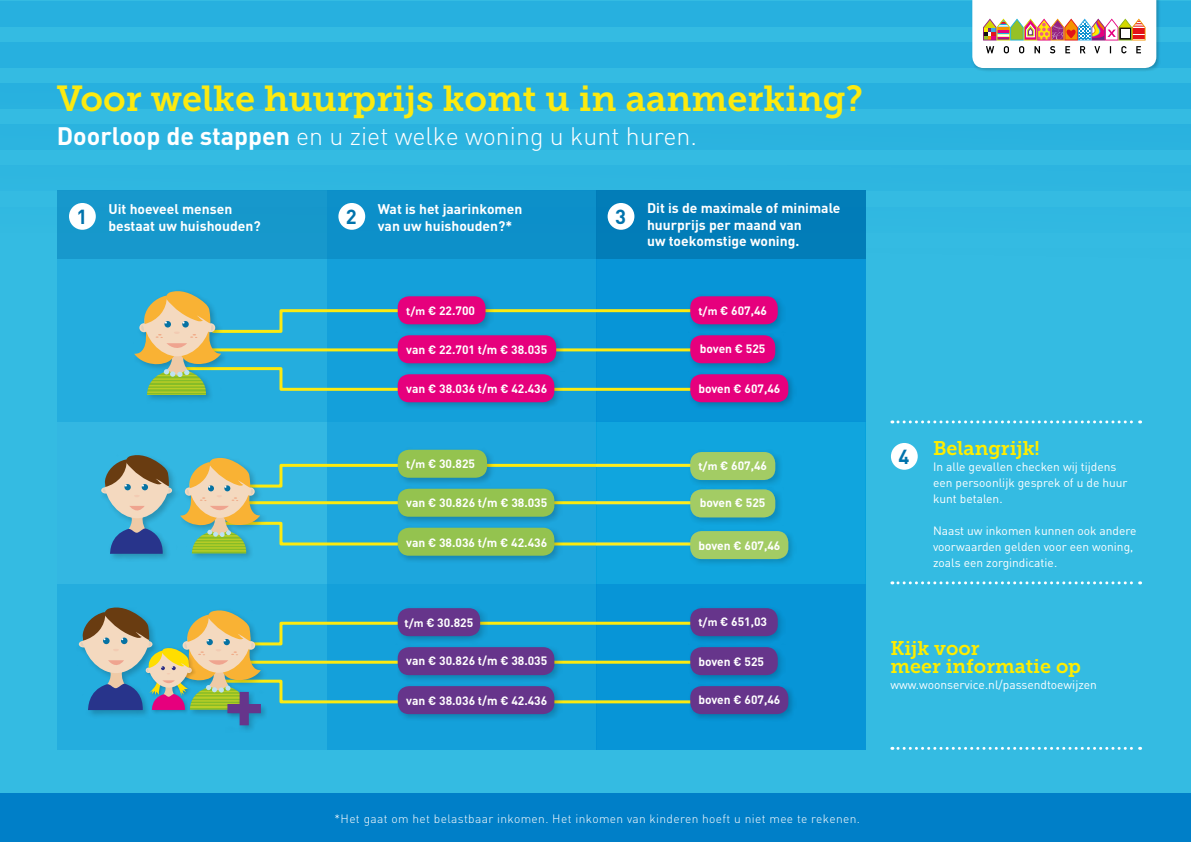
<style>
.page{position:relative;width:1191px;height:842px;background:#fff}
.page>*{position:absolute;margin:0;border:0;box-sizing:border-box;transform-origin:0 0}
.t1{font:36px "Museo Slab 700";color:#fcea10}
.t2{font:300 25px "DINOT";color:#fff}
.t3{font:700 20.1px "DINOT";color:#0073ac}
.t4{font:19.7px/18px "Museo Slab 700";color:#ffed00}
.t5{font:700 13.9px/16.6px "DINOT";color:#fff}
.t6{font:700 12px "DINOT";color:#fff}
.t7{font:12px/16px "DINOT";color:#fff}
.t8{font:300 12px "DINOT";letter-spacing:.03em;color:#fff}
.s1{font-weight:700}
.s2{font-family:"Calibri"}
</style>
<div class="page">
<div style="left:0;top:0;width:1191px;height:818px;background:#34bbe2"></div>
<div style="left:0;top:1px;width:1191px;height:26px;background:#27b0df"></div>
<div style="left:0;top:43px;width:1191px;height:25px;background:#27b0df"></div>
<div style="left:0;top:84px;width:1191px;height:25px;background:#27b0df"></div>
<div style="left:0;top:125px;width:1191px;height:25px;background:#2bb3df"></div>
<div style="left:0;top:166px;width:1191px;height:25px;background:#2eb6e0"></div>
<div style="left:327px;top:190px;width:269px;height:560px;background:#14a0da"></div>
<div style="left:57px;top:190px;width:270px;height:560px;background:linear-gradient(to right,#29b0df,#2ab1e0)"></div>
<div style="left:327px;top:190px;width:269px;height:69px;background:#0d90c9"></div>
<div style="left:57px;top:190px;width:270px;height:69px;background:#1798cc"></div>
<div style="left:596px;top:190px;width:269px;height:560px;background:#0795d7"></div>
<div style="left:596px;top:190px;width:269px;height:69px;background:#027db8"></div>
<div style="left:0;top:793px;width:1191px;height:49px;background:#007fc8"></div>
<div style="left:688px;top:294px;width:98px;height:39px;background:#000;opacity:.2"></div>
<div style="left:690px;top:296px;width:87px;height:28px;background:#e6007d;border-radius:11px"></div>
<div style="left:688px;top:606px;width:98px;height:38px;background:#000;opacity:.2"></div>
<div style="left:690px;top:608px;width:87px;height:28px;background:#66358b;border-radius:11px"></div>
<div style="left:395px;top:447px;width:100px;height:39px;background:#000;opacity:.2"></div>
<div style="left:398px;top:450px;width:89px;height:28px;background:#94c34f;border-radius:11px"></div>
<div style="left:688px;top:333px;width:95px;height:39px;background:#000;opacity:.2"></div>
<div style="left:690px;top:335px;width:85px;height:28px;background:#e6007d;border-radius:11px"></div>
<div style="left:688px;top:645px;width:98px;height:38px;background:#000;opacity:.2"></div>
<div style="left:690px;top:647px;width:87px;height:28px;background:#66358b;border-radius:11px"></div>
<div style="left:395px;top:372px;width:167px;height:39px;background:#000;opacity:.2"></div>
<div style="left:398px;top:374px;width:156px;height:28px;background:#e6007d;border-radius:11px"></div>
<div style="left:688px;top:372px;width:108px;height:39px;background:#000;opacity:.2"></div>
<div style="left:690px;top:374px;width:98px;height:28px;background:#e6007d;border-radius:11px"></div>
<div style="left:688px;top:683px;width:108px;height:39px;background:#000;opacity:.2"></div>
<div style="left:690px;top:686px;width:98px;height:28px;background:#66358b;border-radius:11px"></div>
<div style="left:395px;top:525px;width:167px;height:39px;background:#000;opacity:.2"></div>
<div style="left:398px;top:528px;width:156px;height:28px;background:#94c34f;border-radius:11px"></div>
<div style="left:971px;top:0;width:189px;height:73px;background:#000;opacity:.2"></div>
<svg style="left:972px;top:0;width:184px;height:68px;background:#ebded7"></svg>
<div style="left:1121px;top:29px;width:8px;height:9px;background:#fff"></div>
<svg style="left:892px;top:420px;width:248px;height:3px"></svg>
<svg style="left:892px;top:581px;width:248px;height:3px"></svg>
<svg style="left:892px;top:747px;width:248px;height:3px"></svg>
<div style="left:132px;top:289px;width:97px;height:114px;background:#000;opacity:.2"></div>
<img style="left:146px;top:392px;width:61px;height:3px">
<svg style="left:134px;top:289px;width:596px;height:103px"></svg>
<div style="left:178px;top:455px;width:89px;height:107px;background:#000;opacity:.2"></div>
<img style="left:191px;top:547px;width:56px;height:6px">
<svg style="left:180px;top:456px;width:416px;height:91px"></svg>
<div style="left:99px;top:452px;width:81px;height:110px;background:#000;opacity:.2"></div>
<svg style="left:103px;top:453px;width:68px;height:101px"></svg>
<div style="left:76px;top:605px;width:85px;height:113px;background:#24adde"></div>
<div style="left:79px;top:641px;width:9px;height:6px;background:#f4d9bf;border-radius:50%"></div>
<div style="left:225px;top:689px;width:44px;height:44px;background:#000;opacity:.2"></div>
<svg style="left:81px;top:605px;width:656px;height:120px"></svg>
<div style="left:607px;top:203px;width:27px;height:27px;background:#fff;border-radius:50%"></div>
<div style="left:338px;top:203px;width:27px;height:27px;background:#fff;border-radius:50%"></div>
<div style="left:69px;top:203px;width:27px;height:27px;background:#fff;border-radius:50%"></div>
<div style="left:891px;top:443px;width:26px;height:27px;background:#fff;border-radius:50%"></div>
<svg style="left:596px;top:422px;width:269px;height:162px;fill:#10a5de"></svg>
<h1 class="t1" style="left:57px;top:78px;width:808px">Voor welke huurprijs komt u in aanmerking?</h1>
<h2 class="t2" style="left:57px;top:119px;width:642px"><span class="s1">Doorloop de stappen</span> en u ziet welke woning u kunt huren.</h2>
<p class="t5" style="left:108px;top:200px;width:154px">Uit hoeveel mensen bestaat uw huishouden?</p>
<h3 class="t3" style="left:76px;top:203px;width:12px">1</h3>
<h3 class="t3" style="left:346px;top:203px;width:12px">2</h3>
<p class="t5" style="left:378px;top:200px;width:146px">Wat is het jaarinkomen van uw huishouden?*</p>
<p class="t6" style="left:406px;top:302px;width:70px"><span class="s2">t/m</span> € 22.700</p>
<p class="t6" style="left:406px;top:341px;width:142px">van € 22.701 t/m € 38.035</p>
<p class="t6" style="left:406px;top:380px;width:142px">van € 38.036 t/m € 42.436</p>
<p class="t6" style="left:406px;top:456px;width:70px"><span class="s2">t/m</span> € 30.825</p>
<p class="t6" style="left:406px;top:495px;width:142px">van € 30.826 t/m € 38.035</p>
<p class="t6" style="left:406px;top:534px;width:142px">van € 38.036 t/m € 42.436</p>
<p class="t6" style="left:404px;top:614px;width:70px"><span class="s2">t/m</span> € 30.825</p>
<p class="t6" style="left:406px;top:653px;width:142px">van € 30.826 t/m € 38.035</p>
<p class="t6" style="left:406px;top:692px;width:142px">van € 38.036 t/m € 42.436</p>
<h3 class="t3" style="left:615px;top:203px;width:12px">3</h3>
<p class="t5" style="left:647px;top:199px;width:195px">Dit is de maximale of minimale huurprijs per maand van<br>uw toekomstige woning.</p>
<p class="t6" style="left:698px;top:302px;width:70px"><span class="s2">t/m</span> € 607,46</p>
<p class="t6" style="left:700px;top:341px;width:67px">boven € 525</p>
<p class="t6" style="left:698px;top:380px;width:84px">boven € 607,46</p>
<p class="t6" style="left:698px;top:458px;width:70px"><span class="s2">t/m</span> € 607,46</p>
<p class="t6" style="left:699px;top:495px;width:67px">boven € 525</p>
<p class="t6" style="left:698px;top:537px;width:84px">boven € 607,46</p>
<p class="t6" style="left:698px;top:614px;width:70px"><span class="s2">t/m</span> € 651,03</p>
<p class="t6" style="left:698px;top:653px;width:67px">boven € 525</p>
<p class="t6" style="left:698px;top:692px;width:84px">boven € 607,46</p>
<h3 class="t3" style="left:898px;top:443px;width:12px">4</h3>
<h3 class="t4" style="left:933px;top:439px;width:108px">Belangrijk!</h3>
<p class="t7" style="left:933px;top:458px;width:196px">In alle gevallen checken wij tijdens een persoonlijk gesprek of u de huur kunt betalen.</p>
<p class="t7" style="left:933px;top:522px;width:205px">Naast uw inkomen kunnen ook andere voorwaarden gelden voor een woning, zoals een zorgindicatie.</p>
<h3 class="t4" style="left:890px;top:639px;width:192px">Kijk voor<br>meer informatie op</h3>
<p class="t7" style="left:890px;top:676px;width:208px">www.woonservice.nl/passendtoewijzen</p>
<p class="t8" style="left:335px;top:810px;width:527px">*Het gaat om het belastbaar inkomen. Het inkomen van kinderen hoeft u niet mee te rekenen.</p>
</div>
